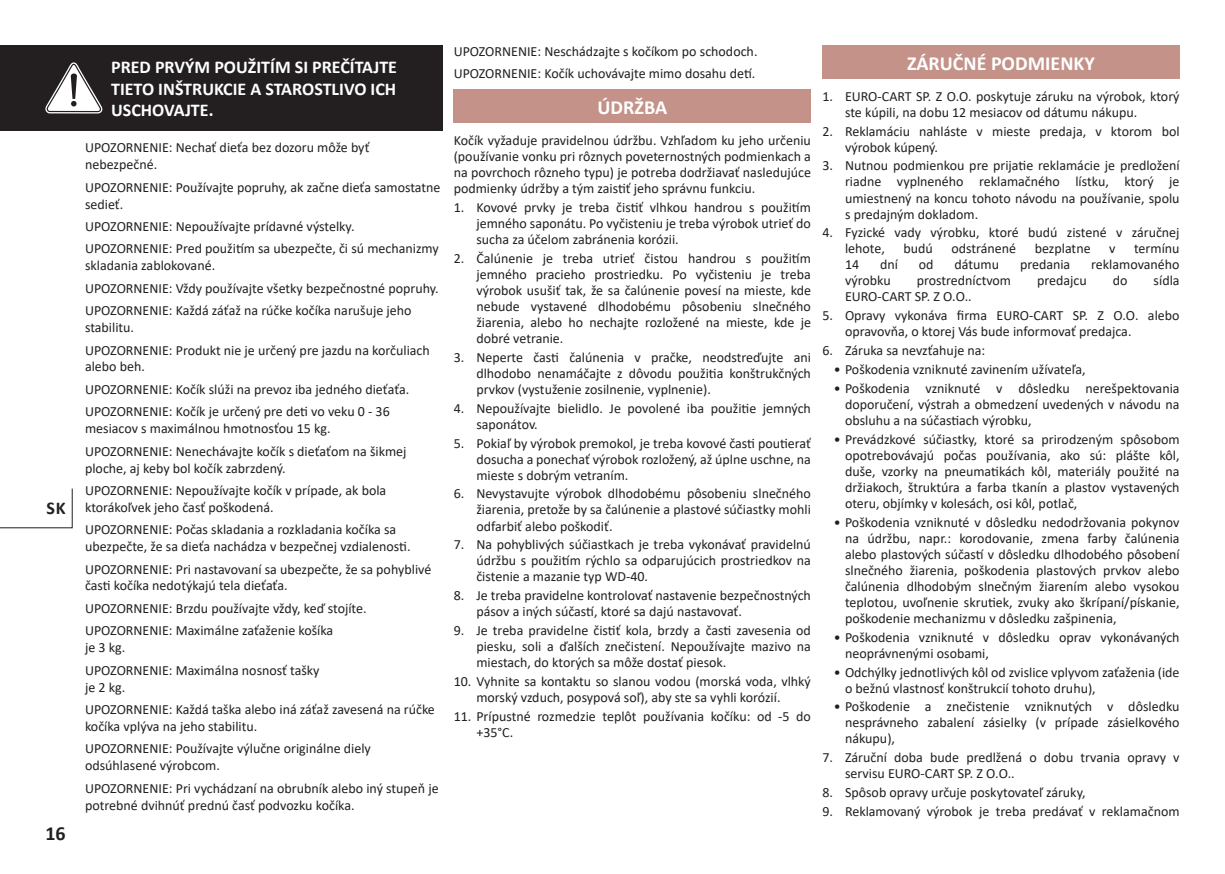
<style>
.page{position:relative;width:1225px;height:874px;background:#fff}
.page>*{position:absolute;margin:0;border:0;box-sizing:border-box;transform-origin:0 0}
.t1{font:700 20px "Calibri";color:#fff}
.t2{font:700 20px "Calibri";color:#231f20}
.t3{font:700 18px/21.6px "Calibri";color:#fff;text-align:justify}
.t4{font:700 18px "Calibri";color:#231f20}
.t5{font:14px/16px "Calibri";color:#231f20}
</style>
<div class="page">
<div style="left:0;top:45px;width:442px;height:85px;background:#231f20"></div>
<svg style="left:45px;top:62px;width:57px;height:51px"></svg>
<div style="left:454px;top:90px;width:357px;height:33px;background:#c49288"></div>
<div style="left:822px;top:45px;width:357px;height:34px;background:#c49288"></div>
<svg style="left:0;top:488px;width:73px;height:40px"></svg>
<p class="t4" style="left:46px;top:495px;width:21px">sk</p>
<h1 class="t2" style="left:45px;top:818px;width:22px">16</h1>
<p class="t3" style="left:111px;top:56px;width:287px">PRED PRVÝM POUŽITÍM SI PREČÍTAJTE TIETO INŠTRUKCIE A STAROSTLIVO ICH USCHOVAJTE.</p>
<p class="t5" style="left:454px;top:40px;width:305px;line-height:22.4px">UPOZORNENIE: Neschádzajte s kočíkom po schodoch.<br>UPOZORNENIE: Kočík uchovávajte mimo dosahu detí.</p>
<h1 class="t1" style="left:597px;top:93px;width:71px">ÚDRŽBA</h1>
<p class="t5" style="left:85px;top:139px;width:286px;line-height:16.8px">UPOZORNENIE: Nechať dieťa bez dozoru môže byť nebezpečné.</p>
<p class="t5" style="left:85px;top:178px;width:357px;line-height:16.8px">UPOZORNENIE: Používajte popruhy, ak začne dieťa samostatne sedieť.</p>
<p class="t5" style="left:85px;top:215px;width:355px;line-height:22.4px">UPOZORNENIE: Nepoužívajte prídavné výstelky.<br>UPOZORNENIE: Pred použitím sa ubezpečte, či sú mechanizmy</p>
<p class="t5" style="left:85px;top:254px;width:355px;line-height:22.4px">skladania zablokované.<br>UPOZORNENIE: Vždy používajte všetky bezpečnostné popruhy.<br>UPOZORNENIE: Každá záťaž na rúčke kočíka narušuje jeho</p>
<p class="t5" style="left:85px;top:316px;width:346px;line-height:22.4px">stabilitu.<br>UPOZORNENIE: Produkt nie je určený pre jazdu na korčuliach</p>
<p class="t5" style="left:85px;top:355px;width:326px;line-height:22.4px">alebo beh.<br>UPOZORNENIE: Kočík slúži na prevoz iba jedného dieťaťa.<br>UPOZORNENIE: Kočík je určený pre deti vo veku 0 - 36</p>
<p class="t5" style="left:85px;top:417px;width:323px;line-height:22.4px">mesiacov s maximálnou hmotnosťou 15 kg.<br>UPOZORNENIE: Nenechávajte kočík s dieťaťom na šikmej</p>
<p class="t5" style="left:85px;top:456px;width:303px;line-height:22.4px">ploche, aj keby bol kočík zabrzdený.<br>UPOZORNENIE: Nepoužívajte kočík v prípade, ak bola</p>
<p class="t5" style="left:85px;top:495px;width:313px;line-height:22.4px">ktorákoľvek jeho časť poškodená.<br>UPOZORNENIE: Počas skladania a rozkladania kočíka sa</p>
<p class="t5" style="left:85px;top:534px;width:348px;line-height:22.4px">ubezpečte, že sa dieťa nachádza v bezpečnej vzdialenosti.<br>UPOZORNENIE: Pri nastavovaní sa ubezpečte, že sa pohyblivé</p>
<p class="t5" style="left:85px;top:574px;width:283px;line-height:22.4px">časti kočíka nedotýkajú tela dieťaťa.<br>UPOZORNENIE: Brzdu používajte vždy, keď stojíte.<br>UPOZORNENIE: Maximálne zaťaženie košíka</p>
<p class="t5" style="left:85px;top:635px;width:236px;line-height:22.4px">je 3 kg.<br>UPOZORNENIE: Maximálna nosnosť tašky</p>
<p class="t5" style="left:85px;top:675px;width:351px;line-height:22.4px">je 2 kg.<br>UPOZORNENIE: Každá taška alebo iná záťaž zavesená na rúčke</p>
<p class="t5" style="left:85px;top:714px;width:287px;line-height:22.4px">kočíka vplýva na jeho stabilitu.<br>UPOZORNENIE: Používajte výlučne originálne diely</p>
<p class="t5" style="left:85px;top:753px;width:355px;line-height:22.4px">odsúhlasené výrobcom.<br>UPOZORNENIE: Pri vychádzaní na obrubník alebo iný stupeň je</p>
<p class="t5" style="left:85px;top:796px;width:271px">potrebné dvihnúť prednú časť podvozku kočíka.</p>
<p class="t5" style="left:454px;top:132px;width:359px;text-align:justify">Kočík vyžaduje pravidelnou údržbu. Vzhľadom ku jeho určeniu (používanie vonku pri rôznych poveternostných podmienkach a na povrchoch rôzneho typu) je potreba dodržiavať nasledujúce podmienky údržby a tým zaistiť jeho správnu funkciu.</p>
<p class="t5" style="left:476px;top:199px;width:336px;text-align:justify;text-indent:-23px">1. Kovové prvky je treba čistiť vlhkou handrou s použitím jemného saponátu. Po vyčisteniu je treba výrobok utrieť do sucha za účelom zabránenia korózii.</p>
<p class="t5" style="left:476px;top:250px;width:336px;text-align:justify;text-indent:-23px">2. Čalúnenie je treba utrieť čistou handrou s použitím jemného pracieho prostriedku. Po vyčisteniu je treba výrobok usušiť tak, že sa čalúnenie povesí na mieste, kde nebude vystavené dlhodobému pôsobeniu slnečného žiarenia, alebo ho nechajte rozložené na mieste, kde je dobré vetranie.</p>
<p class="t5" style="left:476px;top:348px;width:336px;text-align:justify;text-indent:-23px">3. Neperte časti čalúnenia v pračke, neodstreďujte ani dlhodobo nenamáčajte z dôvodu použitia konštrukčných prvkov (vystuženie zosilnenie, vyplnenie).</p>
<p class="t5" style="left:476px;top:399px;width:336px;text-indent:-23px">4. Nepoužívajte bielidlo. Je povolené iba použitie jemných saponátov.</p>
<p class="t5" style="left:476px;top:434px;width:336px;text-align:justify;text-indent:-23px">5. Pokiaľ by výrobok premokol, je treba kovové časti poutierať dosucha a ponechať výrobok rozložený, až úplne uschne, na mieste s dobrým vetraním.</p>
<p class="t5" style="left:476px;top:485px;width:336px;text-align:justify;text-indent:-23px">6. Nevystavujte výrobok dlhodobému pôsobeniu slnečného žiarenia, pretože by sa čalúnenie a plastové súčiastky mohli odfarbiť alebo poškodiť.</p>
<p class="t5" style="left:476px;top:536px;width:336px;text-align:justify;text-indent:-23px">7. Na pohyblivých súčiastkach je treba vykonávať pravidelnú údržbu s použitím rýchlo sa odparujúcich prostriedkov na čistenie a mazanie typ WD-40.</p>
<p class="t5" style="left:476px;top:587px;width:336px;text-indent:-23px">8. Je treba pravidelne kontrolovať nastavenie bezpečnostných pásov a iných súčastí, ktoré sa dajú nastavovať.</p>
<p class="t5" style="left:476px;top:621px;width:336px;text-align:justify;text-indent:-23px">9. Je treba pravidelne čistiť kola, brzdy a časti zavesenia od piesku, soli a ďalších znečistení. Nepoužívajte mazivo na miestach, do ktorých sa môže dostať piesok.</p>
<p class="t5" style="left:454px;top:672px;width:359px;text-align:center">10. Vyhnite sa kontaktu so slanou vodou (morská voda, vlhký morský vzduch, posypová soľ), aby ste sa vyhli korózií.</p>
<p class="t5" style="left:476px;top:707px;width:336px;text-indent:-23px">11. Prípustné rozmedzie teplôt používania kočíku: od -5 do +35°C.</p>
<h1 class="t1" style="left:907px;top:49px;width:189px">ZÁRUČNÉ PODMIENKY</h1>
<p class="t5" style="left:845px;top:88px;width:336px;text-indent:-23px">1. EURO-CART SP. Z O.O. poskytuje záruku na výrobok, ktorý ste kúpili, na dobu 12 mesiacov od dátumu nákupu.</p>
<p class="t5" style="left:845px;top:122px;width:336px;text-indent:-23px">2. Reklamáciu nahláste v mieste predaja, v ktorom bol výrobok kúpený.</p>
<p class="t5" style="left:845px;top:157px;width:336px;text-align:justify;text-indent:-23px">3. Nutnou podmienkou pre prijatie reklamácie je predložení riadne vyplneného reklamačného lístku, ktorý je umiestnený na koncu tohoto návodu na používanie, spolu s predajným dokladom.</p>
<p class="t5" style="left:845px;top:224px;width:336px;text-indent:-23px">4. Fyzické vady výrobku, ktoré budú zistené v záručnej lehote,</p>
<p class="t5" style="left:903px;top:240px;width:31px">budú</p>
<p class="t5" style="left:951px;top:240px;width:66px">odstránené</p>
<p class="t5" style="left:1034px;top:240px;width:57px">bezplatne</p>
<p class="t5" style="left:1109px;top:240px;width:8px">v</p>
<p class="t5" style="left:1134px;top:240px;width:47px">termínu</p>
<p class="t5" style="left:845px;top:256px;width:16px">14</p>
<p class="t5" style="left:880px;top:256px;width:19px">dní</p>
<p class="t5" style="left:919px;top:256px;width:16px">od</p>
<p class="t5" style="left:954px;top:256px;width:46px">dátumu</p>
<p class="t5" style="left:1020px;top:256px;width:52px">predania</p>
<p class="t5" style="left:1091px;top:256px;width:90px">reklamovaného</p>
<p class="t5" style="left:845px;top:272px;width:47px">výrobku</p>
<p class="t5" style="left:916px;top:272px;width:96px">prostredníctvom</p>
<p class="t5" style="left:1037px;top:272px;width:51px">predajcu</p>
<p class="t5" style="left:1113px;top:272px;width:16px">do</p>
<p class="t5" style="left:1153px;top:272px;width:27px">sídla</p>
<p class="t5" style="left:845px;top:288px;width:128px">EURO-CART SP. Z O.O..</p>
<p class="t5" style="left:845px;top:307px;width:336px;text-indent:-23px">5. Opravy vykonáva firma EURO-CART SP. Z O.O. alebo opravovňa, o ktorej Vás bude informovať predajca.</p>
<p class="t5" style="left:822px;top:342px;width:164px">6. Záruka sa nevzťahuje na:</p>
<p class="t5" style="left:833px;top:361px;width:253px">• Poškodenia vzniknuté zavinením užívateľa,</p>
<p class="t5" style="left:845px;top:379px;width:336px;text-align:justify;text-indent:-11px">• Poškodenia vzniknuté v dôsledku nerešpektovania doporučení, výstrah a obmedzení uvedených v návodu na obsluhu a na súčastiach výrobku,</p>
<p class="t5" style="left:845px;top:430px;width:336px;text-align:justify;text-indent:-11px">• Prevádzkové súčiastky, ktoré sa prirodzeným spôsobom opotrebovávajú počas používania, ako sú: plášte kôl, duše, vzorky na pneumatikách kôl, materiály použité na držiakoch, štruktúra a farba tkanín a plastov vystavených oteru, objímky v kolesách, osi kôl, potlač,</p>
<p class="t5" style="left:845px;top:513px;width:336px;text-align:justify;text-indent:-11px">• Poškodenia vzniknuté v dôsledku nedodržovania pokynov na údržbu, napr.: korodovanie, zmena farby čalúnenia alebo plastových súčastí v dôsledku dlhodobého pôsobení slnečného žiarenia, poškodenia plastových prvkov alebo čalúnenia dlhodobým slnečným žiarením alebo vysokou teplotou, uvoľnenie skrutiek, zvuky ako škrípaní/pískanie, poškodenie mechanizmu v dôsledku zašpinenia,</p>
<p class="t5" style="left:845px;top:628px;width:336px;text-indent:-11px">• Poškodenia vzniknuté v dôsledku oprav vykonávaných neoprávnenými osobami,</p>
<p class="t5" style="left:845px;top:663px;width:336px;text-indent:-11px">• Odchýlky jednotlivých kôl od zvislice vplyvom zaťaženia (ide o bežnú vlastnosť konštrukcií tohoto druhu),</p>
<p class="t5" style="left:845px;top:698px;width:336px;text-align:justify;text-indent:-11px">• Poškodenie a znečistenie vzniknutých v dôsledku nesprávneho zabalení zásielky (v prípade zásielkového nákupu),</p>
<p class="t5" style="left:845px;top:748px;width:336px;text-indent:-23px">7. Záruční doba bude predlžená o dobu trvania opravy v servisu EURO-CART SP. Z O.O..</p>
<p class="t5" style="left:822px;top:783px;width:265px">8. Spôsob opravy určuje poskytovateľ záruky,</p>
<p class="t5" style="left:822px;top:802px;width:359px">9. Reklamovaný výrobok je treba predávať v reklamačnom</p>
</div>
